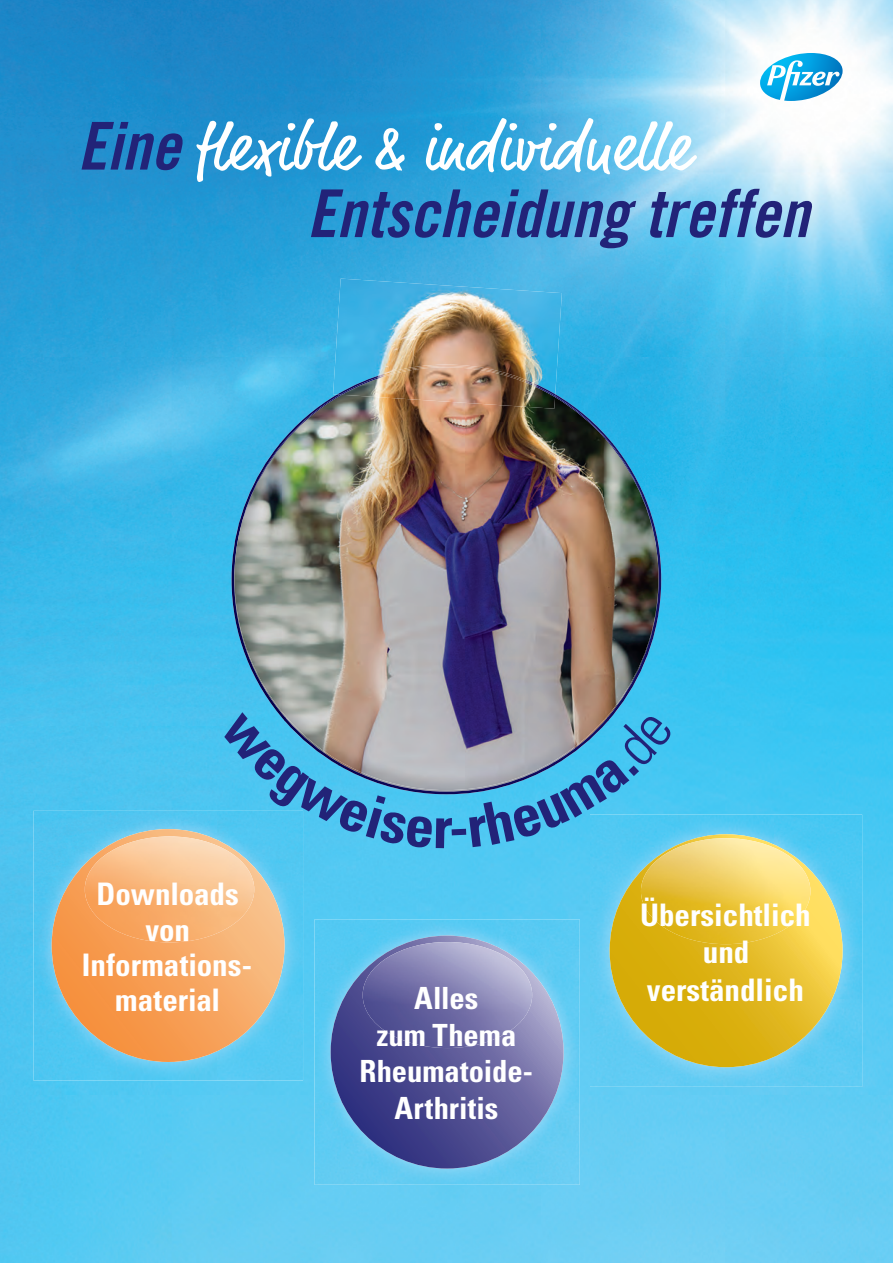
<style>
.page{position:relative;width:893px;height:1263px;background:#fff}
.page>*{position:absolute;margin:0;border:0;box-sizing:border-box;transform-origin:0 0}
.t1{font:66px "Market OT";color:#fff}
.t2{font:66px "Trade Gothic Bold Cond Twenty Obl";color:#222378}
.t3{font:700 condensed 31.05px/35.4px "Univers";color:#fff;text-align:center}
.t4{font:700 condensed 30.6px/36.8px "Univers";color:#fff;text-align:center}
.s1{font-family:"Trade Gothic Bold Cond Twenty Obl";color:#222378}
</style>
<div class="page">
<img style="left:0;top:0;width:893px;height:1263px">
<svg style="left:760px;top:53px;width:83px;height:48px"></svg>
<img style="left:33px;top:811px;width:270px;height:269px">
<svg style="left:52px;top:829px;width:233px;height:233px;background:#ccad84"></svg>
<img style="left:85px;top:836px;width:169px;height:106px">
<img style="left:555px;top:394px;width:58px;height:1px">
<img style="left:659px;top:444px;width:2px;height:268px">
<img style="left:333px;top:279px;width:229px;height:115px">
<img style="left:337px;top:365px;width:218px;height:30px">
<img style="left:281px;top:569px;width:323px;height:143px">
<img style="left:231px;top:446px;width:51px;height:265px">
<img style="left:604px;top:437px;width:55px;height:275px">
<img style="left:238px;top:395px;width:420px;height:174px">
<img style="left:342px;top:397px;width:213px;height:12px">
<img style="left:340px;top:366px;width:215px;height:31px">
<img style="left:590px;top:814px;width:272px;height:273px">
<svg style="left:610px;top:834px;width:233px;height:233px;background:#bfbd57"></svg>
<img style="left:641px;top:838px;width:169px;height:106px">
<img style="left:314px;top:919px;width:266px;height:266px">
<svg style="left:331px;top:935px;width:233px;height:233px;background:#5b78b1"></svg>
<img style="left:363px;top:942px;width:169px;height:106px">
<div style="left:189px;top:121px;width:53px;height:61px;background:#218fce"></div>
<svg style="left:220px;top:712px;width:454px;height:136px;background:#66b8d9"></svg>
<h1 class="t1" style="left:78px;top:109px;width:615px"><span class="s1">Eine</span> exible &amp; individuelle</h1>
<h1 class="t2" style="left:307px;top:173px;width:503px">Entscheidung treffen</h1>
<p class="t3" style="left:82px;top:876px;width:172px">Downloads von<br>Informations&shy;material</p>
<p class="t3" style="left:640px;top:895px;width:172px;line-height:37.8px">Übersichtlich und</p>
<p class="t4" style="left:414px;top:979px;width:66px">Alles</p>
<p class="t3" style="left:647px;top:972px;width:158px">verständlich</p>
<p class="t4" style="left:360px;top:1016px;width:175px">zum Thema<br>Rheumatoide-<br>Arthritis</p>
</div>
